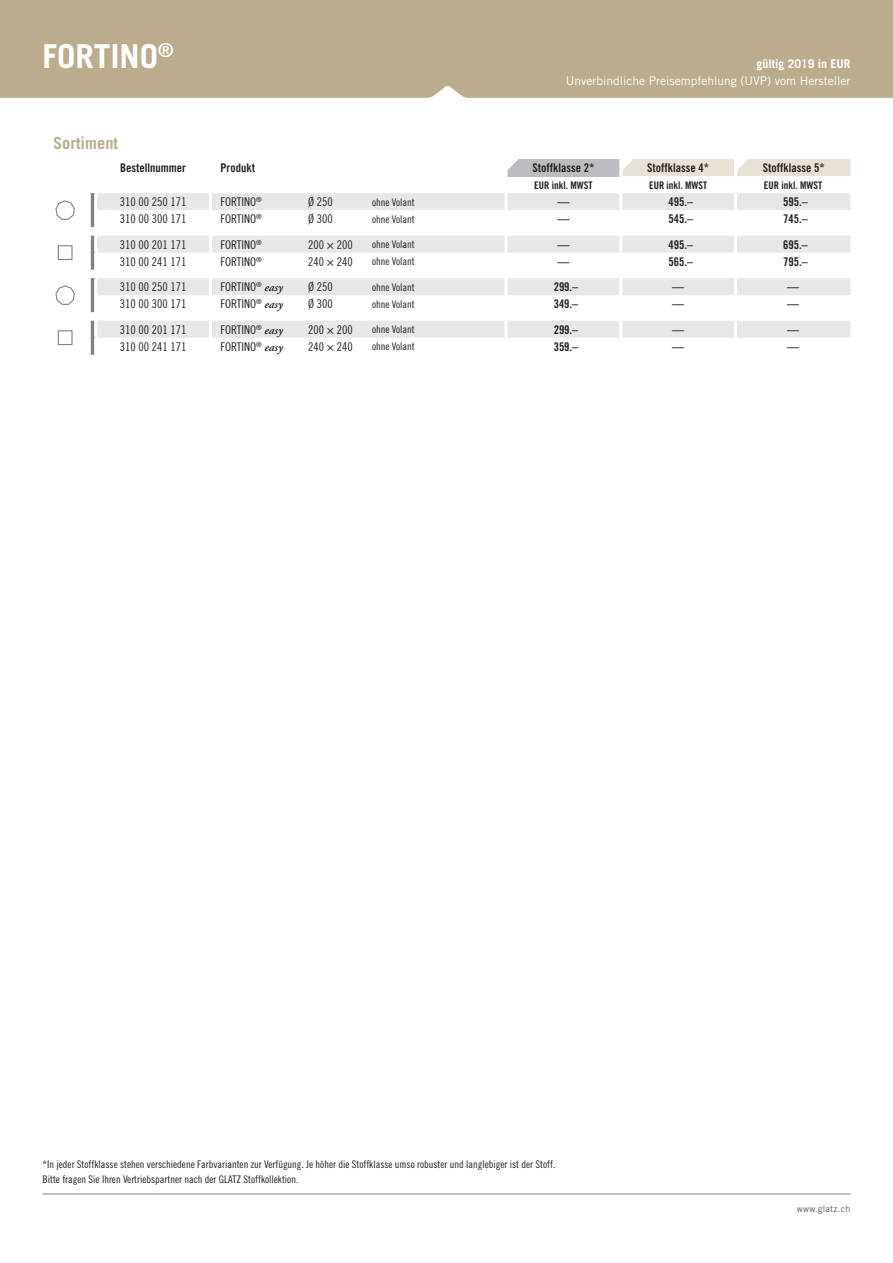
<style>
.page{position:relative;width:893px;height:1263px;background:#fff}
.page>*{position:absolute;margin:0;border:0;box-sizing:border-box;transform-origin:0 0}
.HEAD_Schirm{font:700 33px "Trade Gothic";color:#fff}
.HEAD{font:700 16.5px "Trade Gothic";color:#baac8d}
.Preise{font:12px "Trade Gothic Bold Cond Twenty";color:#231f20}
.Grössen_Durchmesser{font:12px "Trade Gothic Cond Eighteen";color:#231f20}
.Bestellnummer{font:12px "Trade Gothic Cond Eighteen";color:#231f20}
.t1{font:12px "Trade Gothic";color:#fff}
.Grössen_eckig{font:12px "Trade Gothic Cond Eighteen";color:#231f20}
.t2{font:700 12px "Trade Gothic";color:#fff}
.Fussnote{font:10.5px "Trade Gothic Cond Eighteen";color:#231f20}
.t3{font:10.5px "Trade Gothic Bold Cond Twenty";color:#231f20}
.t4{font:9px "Trade Gothic";letter-spacing:.025em;color:#57585a}
.s1{font-family:"Adobe Garamond";font-weight:600;font-style:italic}
</style>
<div class="page">
<hr style="left:43px;top:1193px;width:807px;height:1px;background:#808285">
<div style="left:0;top:0;width:893px;height:98px;background:#baac8d"></div>
<div style="left:506px;top:159px;width:115px;height:17px;background:#bcbdc0"></div>
<svg style="left:97px;top:193px;width:753px;height:145px"></svg>
<hr style="left:504px;top:193px;width:3px;height:17px;background:#fff">
<hr style="left:619px;top:193px;width:3px;height:17px;background:#fff">
<hr style="left:734px;top:193px;width:3px;height:17px;background:#fff">
<hr style="left:504px;top:278px;width:3px;height:17px;background:#fff">
<hr style="left:619px;top:278px;width:3px;height:17px;background:#fff">
<hr style="left:734px;top:278px;width:3px;height:17px;background:#fff">
<hr style="left:504px;top:210px;width:3px;height:17px;background:#fff">
<hr style="left:619px;top:210px;width:3px;height:17px;background:#fff">
<hr style="left:734px;top:210px;width:3px;height:17px;background:#fff">
<hr style="left:504px;top:253px;width:3px;height:17px;background:#fff">
<hr style="left:619px;top:253px;width:3px;height:17px;background:#fff">
<hr style="left:734px;top:253px;width:3px;height:17px;background:#fff">
<hr style="left:504px;top:295px;width:3px;height:17px;background:#fff">
<hr style="left:619px;top:295px;width:3px;height:17px;background:#fff">
<hr style="left:734px;top:295px;width:3px;height:17px;background:#fff">
<svg style="left:504px;top:227px;width:3px;height:9px"></svg>
<svg style="left:619px;top:227px;width:3px;height:9px"></svg>
<svg style="left:734px;top:227px;width:3px;height:9px"></svg>
<hr style="left:504px;top:236px;width:3px;height:17px;background:#fff">
<hr style="left:619px;top:236px;width:3px;height:17px;background:#fff">
<hr style="left:734px;top:236px;width:3px;height:17px;background:#fff">
<svg style="left:504px;top:270px;width:3px;height:8px"></svg>
<svg style="left:619px;top:270px;width:3px;height:8px"></svg>
<svg style="left:734px;top:270px;width:3px;height:8px"></svg>
<svg style="left:504px;top:312px;width:3px;height:9px"></svg>
<svg style="left:619px;top:312px;width:3px;height:9px"></svg>
<svg style="left:734px;top:312px;width:3px;height:9px"></svg>
<hr style="left:504px;top:321px;width:3px;height:17px;background:#fff">
<hr style="left:619px;top:321px;width:3px;height:17px;background:#fff">
<hr style="left:734px;top:321px;width:3px;height:17px;background:#fff">
<hr style="left:209px;top:193px;width:3px;height:17px;background:#fff">
<hr style="left:209px;top:236px;width:3px;height:17px;background:#fff">
<hr style="left:209px;top:253px;width:3px;height:17px;background:#fff">
<hr style="left:209px;top:278px;width:3px;height:17px;background:#fff">
<hr style="left:209px;top:321px;width:3px;height:17px;background:#fff">
<hr style="left:209px;top:210px;width:3px;height:17px;background:#fff">
<hr style="left:209px;top:295px;width:3px;height:17px;background:#fff">
<svg style="left:209px;top:227px;width:3px;height:9px"></svg>
<svg style="left:209px;top:270px;width:3px;height:8px"></svg>
<svg style="left:209px;top:312px;width:3px;height:9px"></svg>
<hr style="left:504px;top:159px;width:3px;height:17px;background:#fff">
<hr style="left:619px;top:159px;width:3px;height:17px;background:#fff">
<svg style="left:55px;top:193px;width:41px;height:162px"></svg>
<div style="left:58px;top:330px;width:15px;height:15px;border:1px solid #808285"></div>
<svg style="left:507px;top:159px;width:12px;height:13px"></svg>
<div style="left:622px;top:159px;width:228px;height:17px;background:#e7e2d5"></div>
<p class="HEAD_Schirm" style="left:43px;top:36px;width:132px">FORTINO<sup>®</sup></p>
<p class="HEAD" style="left:53px;top:133px;width:67px">Sortiment</p>
<p class="t2" style="left:756px;top:56px;width:96px">gültig 2019 in EUR</p>
<p class="t1" style="left:566px;top:74px;width:286px">Unverbindliche Preisempfehlung (UVP) vom Hersteller</p>
<p class="Preise" style="left:120px;top:161px;width:67px">Bestellnummer</p>
<p class="Preise" style="left:220px;top:161px;width:36px">Produkt</p>
<p class="Preise" style="left:532px;top:161px;width:63px">Stoffklasse 2*</p>
<p class="Preise" style="left:647px;top:161px;width:63px">Stoffklasse 4*</p>
<p class="Preise" style="left:763px;top:161px;width:63px">Stoffklasse 5*</p>
<p class="Bestellnummer" style="left:120px;top:195px;width:68px">310 00 250 171</p>
<p class="Grössen_Durchmesser" style="left:220px;top:195px;width:43px">FORTINO<sup>®</sup></p>
<p class="Grössen_Durchmesser" style="left:308px;top:195px;width:26px">Ø 250</p>
<p class="Fussnote" style="left:372px;top:196px;width:44px">ohne Volant</p>
<p class="Bestellnummer" style="left:120px;top:212px;width:68px">310 00 300 171</p>
<p class="Grössen_Durchmesser" style="left:220px;top:212px;width:43px">FORTINO<sup>®</sup></p>
<p class="Grössen_Durchmesser" style="left:308px;top:212px;width:26px">Ø 300</p>
<p class="Fussnote" style="left:372px;top:213px;width:44px">ohne Volant</p>
<p class="Bestellnummer" style="left:120px;top:237px;width:68px">310 00 201 171</p>
<p class="Grössen_Durchmesser" style="left:220px;top:237px;width:43px">FORTINO<sup>®</sup></p>
<p class="Grössen_eckig" style="left:308px;top:237px;width:46px">200 × 200</p>
<p class="Fussnote" style="left:372px;top:238px;width:44px">ohne Volant</p>
<p class="Bestellnummer" style="left:120px;top:254px;width:68px">310 00 241 171</p>
<p class="Grössen_Durchmesser" style="left:220px;top:254px;width:43px">FORTINO<sup>®</sup></p>
<p class="Grössen_eckig" style="left:308px;top:254px;width:46px">240 × 240</p>
<p class="Fussnote" style="left:372px;top:255px;width:44px">ohne Volant</p>
<p class="Bestellnummer" style="left:120px;top:280px;width:68px">310 00 250 171</p>
<p class="Grössen_Durchmesser" style="left:220px;top:280px;width:64px">FORTINO<sup>®</sup> <span class="s1">easy</span></p>
<p class="Grössen_Durchmesser" style="left:308px;top:280px;width:26px">Ø 250</p>
<p class="Fussnote" style="left:372px;top:281px;width:44px">ohne Volant</p>
<p class="Bestellnummer" style="left:120px;top:297px;width:68px">310 00 300 171</p>
<p class="Grössen_Durchmesser" style="left:220px;top:297px;width:64px">FORTINO<sup>®</sup> <span class="s1">easy</span></p>
<p class="Grössen_Durchmesser" style="left:308px;top:297px;width:26px">Ø 300</p>
<p class="Fussnote" style="left:372px;top:298px;width:44px">ohne Volant</p>
<p class="Bestellnummer" style="left:120px;top:322px;width:68px">310 00 201 171</p>
<p class="Grössen_Durchmesser" style="left:220px;top:322px;width:64px">FORTINO<sup>®</sup> <span class="s1">easy</span></p>
<p class="Grössen_eckig" style="left:308px;top:322px;width:46px">200 × 200</p>
<p class="Fussnote" style="left:372px;top:323px;width:44px">ohne Volant</p>
<p class="Bestellnummer" style="left:120px;top:339px;width:68px">310 00 241 171</p>
<p class="Grössen_Durchmesser" style="left:220px;top:339px;width:64px">FORTINO<sup>®</sup> <span class="s1">easy</span></p>
<p class="Grössen_eckig" style="left:308px;top:339px;width:46px">240 × 240</p>
<p class="Fussnote" style="left:372px;top:340px;width:44px">ohne Volant</p>
<p class="t3" style="left:534px;top:178px;width:60px">EUR inkl. MWST</p>
<p class="t3" style="left:649px;top:178px;width:60px">EUR inkl. MWST</p>
<p class="t3" style="left:764px;top:178px;width:60px">EUR inkl. MWST</p>
<p class="Preise" style="left:783px;top:195px;width:26px">595.–</p>
<p class="Preise" style="left:783px;top:212px;width:26px">745.–</p>
<p class="Preise" style="left:783px;top:237px;width:26px">695.–</p>
<p class="Preise" style="left:783px;top:254px;width:26px">795.–</p>
<p class="Preise" style="left:787px;top:280px;width:13px">—</p>
<p class="Preise" style="left:787px;top:297px;width:13px">—</p>
<p class="Preise" style="left:787px;top:322px;width:13px">—</p>
<p class="Preise" style="left:787px;top:339px;width:13px">—</p>
<p class="Preise" style="left:668px;top:195px;width:26px">495.–</p>
<p class="Preise" style="left:668px;top:212px;width:26px">545.–</p>
<p class="Preise" style="left:668px;top:237px;width:26px">495.–</p>
<p class="Preise" style="left:668px;top:254px;width:26px">565.–</p>
<p class="Preise" style="left:672px;top:280px;width:13px">—</p>
<p class="Preise" style="left:672px;top:297px;width:13px">—</p>
<p class="Preise" style="left:672px;top:322px;width:13px">—</p>
<p class="Preise" style="left:672px;top:339px;width:13px">—</p>
<p class="Preise" style="left:557px;top:195px;width:13px">—</p>
<p class="Preise" style="left:557px;top:212px;width:13px">—</p>
<p class="Preise" style="left:557px;top:237px;width:13px">—</p>
<p class="Preise" style="left:557px;top:254px;width:13px">—</p>
<p class="Preise" style="left:554px;top:280px;width:26px">299.–</p>
<p class="Preise" style="left:554px;top:297px;width:26px">349.–</p>
<p class="Preise" style="left:554px;top:322px;width:26px">299.–</p>
<p class="Preise" style="left:554px;top:339px;width:26px">359.–</p>
<p class="Fussnote" style="left:43px;top:1158px;width:514px">*In jeder Stoffklasse stehen verschiedene Farbvarianten zur Verfügung. Je höher die Stoffklasse umso robuster und langlebiger ist der Stoff.</p>
<p class="Fussnote" style="left:43px;top:1173px;width:257px">Bitte fragen Sie Ihren Vertriebspartner nach der GLATZ Stoffkollektion.</p>
<p class="t4" style="left:797px;top:1203px;width:55px">www.glatz.ch</p>
</div>
